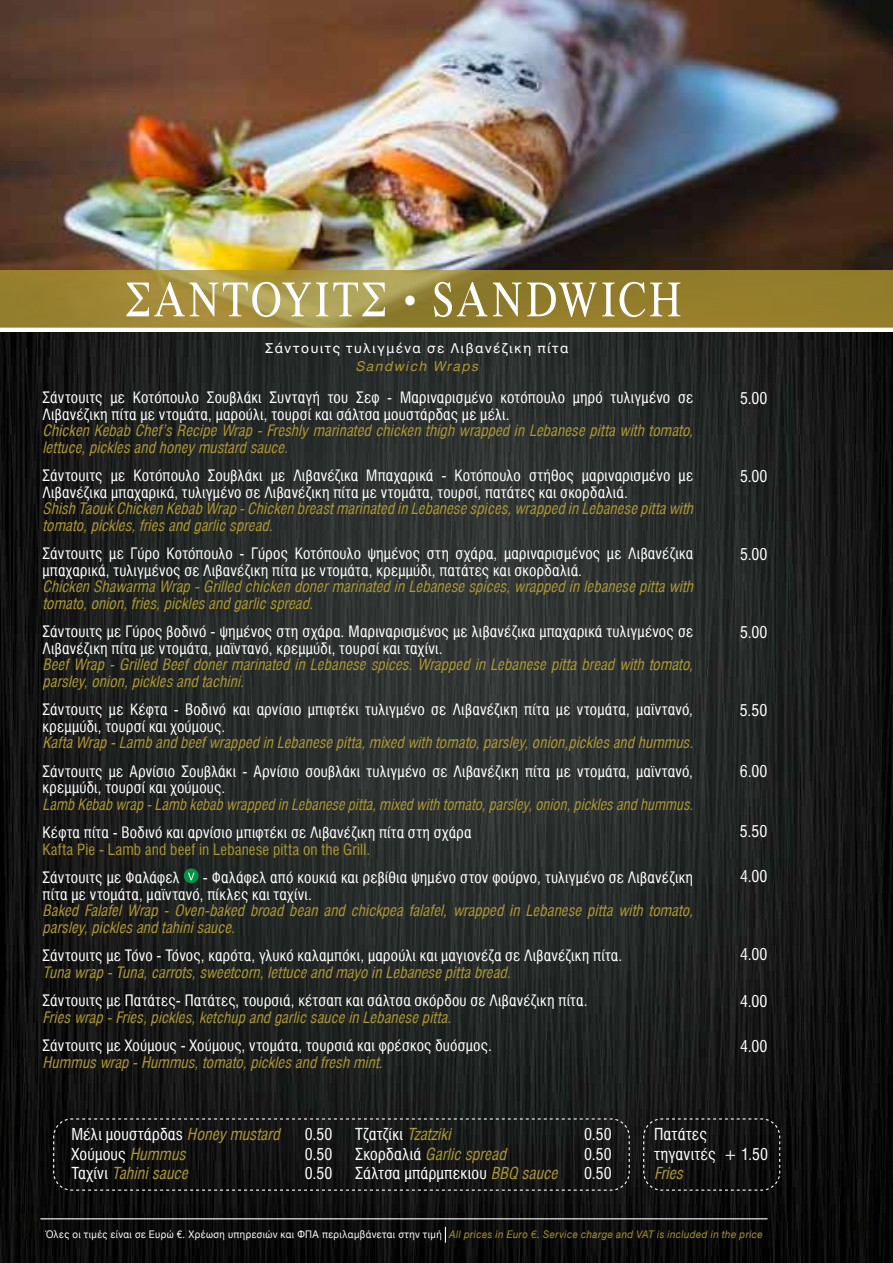
<style>
.page{position:relative;width:893px;height:1263px;background:#fff}
.page>*{position:absolute;margin:0;border:0;box-sizing:border-box;transform-origin:0 0}
.t1{font:51px "Mg Times Cond";letter-spacing:.06em;color:#fff}
.t2{font:16.5px/19.5px "Mg Helvetica Cond";letter-spacing:.01em;color:#fff}
.t3{font:italic 16.5px "Mg Helvetica Cond";letter-spacing:.005em;color:#ac9732}
.t4{font:15.75px/16.5px "Mg Helvetica Cond";letter-spacing:.015em;color:#fff}
.t5{font:italic 15.75px/16.5px "Mg Helvetica Cond";letter-spacing:.005em;color:#ac9732}
.t6{font:italic 15.75px "Mg Helvetica Cond";letter-spacing:.005em;color:#ac9732;scale:.96 1}
.t7{font:15.75px "Mg Helvetica Cond";letter-spacing:.005em;color:#ac9732}
.t8{font:13.5px "Mg Helvetica";letter-spacing:.125em;color:#fff}
.t9{font:italic 13.5px "Mg Helvetica";letter-spacing:.11em;color:#ac9732}
.t10{font:10.5px "Helvetica Neue";letter-spacing:.045em;color:#fff;scale:.92 1}
.s1{font-size:24px}
.s2{font-style:italic;color:#ac9732}
.s3{font-style:normal;color:#fff}
</style>
<div class="page">
<img style="left:0;top:332px;width:893px;height:931px">
<svg style="left:445px;top:1227px;width:1px;height:15px"></svg>
<hr style="left:40px;top:1218px;width:727px;height:1px;background:#fff">
<img style="left:0;top:0;width:893px;height:270px">
<svg style="left:0;top:270px;width:893px;height:57px;background:#9a8635"></svg>
<div style="left:184px;top:868px;width:15px;height:15px;background:#009444;border-radius:50%"></div>
<svg style="left:188px;top:873px;width:7px;height:7px"></svg>
<svg style="left:53px;top:1118px;width:577px;height:73px;background:#181818"></svg>
<svg style="left:643px;top:1118px;width:138px;height:73px;background:#161616"></svg>
<h1 class="t1" style="left:126px;top:271px;width:557px">ΣΆΝΤΟΥΙΤΣ <span class="s1">•</span> SANDWICH</h1>
<p class="t8" style="left:265px;top:340px;width:305px">Σάντουιτς τυλιγμένα σε Λιβανέζικη πίτα</p>
<p class="t9" style="left:355px;top:358px;width:124px">Sandwich Wraps</p>
<p class="t4" style="left:43px;top:389px;width:652px">Σάντουιτς με Κοτόπουλο Σουβλάκι Συνταγή του Σεφ - Μαριναρισμένο κοτόπουλο μηρό τυλιγμένο σε<br>Λιβανέζικη πίτα με ντομάτα, μαρούλι, τουρσί και σάλτσα μουστάρδας με μέλι.</p>
<p class="t5" style="left:43px;top:422px;width:652px">Chicken Kebab Chef’s Recipe Wrap - Freshly marinated chicken thigh wrapped in Lebanese pitta with tomato, lettuce, pickles and honey mustard sauce.</p>
<p class="t4" style="left:43px;top:467px;width:652px">Σάντουιτς με Κοτόπουλο Σουβλάκι με Λιβανέζικα Μπαχαρικά - Κοτόπουλο στήθος μαριναρισμένο με<br>Λιβανέζικα μπαχαρικά, τυλιγμένο σε Λιβανέζικη πίτα με ντομάτα, τουρσί, πατάτες και σκορδαλιά.</p>
<p class="t5" style="left:43px;top:500px;width:652px">Shish Taouk Chicken Kebab Wrap - Chicken breast marinated in Lebanese spices, wrapped in Lebanese pitta with tomato, pickles, fries and garlic spread.</p>
<p class="t4" style="left:43px;top:545px;width:652px">Σάντουιτς με Γύρο Κοτόπουλο - Γύρος Κοτόπουλο ψημένος στη σχάρα, μαριναρισμένος με Λιβανέζικα μπαχαρικά, τυλιγμένος σε Λιβανέζικη πίτα με ντομάτα, κρεμμύδι, πατάτες και σκορδαλιά.</p>
<p class="t5" style="left:43px;top:578px;width:652px">Chicken Shawarma Wrap - Grilled chicken doner marinated in Lebanese spices, wrapped in lebanese pitta with tomato, onion, fries, pickles and garlic spread.</p>
<p class="t4" style="left:43px;top:624px;width:652px">Σάντουιτς με Γύρος βοδινό - ψημένος στη σχάρα. Μαριναρισμένος με λιβανέζικα μπαχαρικά τυλιγμένος σε<br>Λιβανέζικη πίτα με ντομάτα, μαϊντανό, κρεμμύδι, τουρσί και ταχίνι.</p>
<p class="t5" style="left:43px;top:657px;width:652px">Beef Wrap - Grilled Beef doner marinated in Lebanese spices. Wrapped in Lebanese pitta bread with tomato, parsley, onion, pickles and tachini.</p>
<p class="t4" style="left:43px;top:702px;width:652px">Σάντουιτς με Κέφτα - Βοδινό και αρνίσιο μπιφτέκι τυλιγμένο σε Λιβανέζικη πίτα με ντομάτα, μαϊντανό, κρεμμύδι, τουρσί και χούμους.</p>
<p class="t5" style="left:43px;top:735px;width:652px">Kafta Wrap - Lamb and beef wrapped in Lebanese pitta, mixed with tomato, parsley, onion,pickles and hummus.</p>
<p class="t4" style="left:43px;top:763px;width:652px">Σάντουιτς με Αρνίσιο Σουβλάκι - Αρνίσιο σουβλάκι τυλιγμένο σε Λιβανέζικη πίτα με ντομάτα, μαϊντανό, κρεμμύδι, τουρσί και χούμους.</p>
<p class="t6" style="left:43px;top:795px;width:679px">Lamb Kebab wrap - Lamb kebab wrapped in Lebanese pitta, mixed with tomato, parsley, onion, pickles and hummus.</p>
<p class="t4" style="left:43px;top:824px;width:431px">Κέφτα πίτα - Βοδινό και αρνίσιο μπιφτέκι σε Λιβανέζικη πίτα στη σχάρα</p>
<p class="t7" style="left:43px;top:840px;width:329px">Kafta Pie - Lamb and beef in Lebanese pitta on the Grill.</p>
<p class="t4" style="left:43px;top:869px;width:139px">Σάντουιτς με Φαλάφελ</p>
<p class="t4" style="left:43px;top:869px;width:652px;text-indent:160px">- Φαλάφελ από κουκιά και ρεβίθια ψημένο στον φούρνο, τυλιγμένο σε Λιβανέζικη πίτα με ντομάτα, μαϊντανό, πίκλες και ταχίνι.</p>
<p class="t5" style="left:43px;top:902px;width:652px">Baked Falafel Wrap - Oven-baked broad bean and chickpea falafel, wrapped in Lebanese pitta with tomato, parsley, pickles and tahini sauce.</p>
<p class="t4" style="left:43px;top:947px;width:581px">Σάντουιτς με Τόνο - Τόνος, καρότα, γλυκό καλαμπόκι, μαρούλι και μαγιονέζα σε Λιβανέζικη πίτα.</p>
<p class="t5" style="left:43px;top:964px;width:470px">Tuna wrap - Tuna, carrots, sweetcorn, lettuce and mayo in Lebanese pitta bread.</p>
<p class="t4" style="left:43px;top:992px;width:546px">Σάντουιτς με Πατάτες- Πατάτες, τουρσιά, κέτσαπ και σάλτσα σκόρδου σε Λιβανέζικη πίτα.</p>
<p class="t5" style="left:43px;top:1009px;width:410px">Fries wrap - Fries, pickles, ketchup and garlic sauce in Lebanese pitta.</p>
<p class="t4" style="left:43px;top:1037px;width:451px">Σάντουιτς με Χούμους - Χούμους, ντομάτα, τουρσιά και φρέσκος δυόσμος.</p>
<p class="t5" style="left:43px;top:1054px;width:342px">Hummus wrap - Hummus, tomato, pickles and fresh mint.</p>
<p class="t2" style="left:740px;top:388px;width:29px">5.00</p>
<p class="t2" style="left:740px;top:466px;width:29px">5.00</p>
<p class="t2" style="left:740px;top:544px;width:29px">5.00</p>
<p class="t2" style="left:740px;top:622px;width:29px">5.00</p>
<p class="t2" style="left:740px;top:700px;width:29px">5.50</p>
<p class="t2" style="left:740px;top:762px;width:29px">6.00</p>
<p class="t2" style="left:740px;top:822px;width:29px">5.50</p>
<p class="t2" style="left:740px;top:867px;width:29px">4.00</p>
<p class="t2" style="left:740px;top:945px;width:29px">4.00</p>
<p class="t2" style="left:740px;top:991px;width:29px">4.00</p>
<p class="t2" style="left:740px;top:1036px;width:29px">4.00</p>
<p class="t2" style="left:71px;top:1125px;width:210px">Μέλι μουστάρδαs <span class="s2">Honey mustard</span></p>
<p class="t2" style="left:305px;top:1125px;width:29px">0.50</p>
<p class="t2" style="left:71px;top:1144px;width:116px">Χούμους <span class="s2">Hummus</span></p>
<p class="t2" style="left:305px;top:1144px;width:29px">0.50</p>
<p class="t3" style="left:71px;top:1164px;width:118px"><span class="s3">Ταχίνι</span> Tahini sauce</p>
<p class="t2" style="left:305px;top:1164px;width:29px">0.50</p>
<p class="t2" style="left:355px;top:1125px;width:97px">Τζατζίκι <span class="s2">Tzatziki</span></p>
<p class="t2" style="left:584px;top:1125px;width:29px">0.50</p>
<p class="t3" style="left:355px;top:1145px;width:152px"><span class="s3">Σκορδαλιά</span> Garlic spread</p>
<p class="t2" style="left:584px;top:1144px;width:29px">0.50</p>
<p class="t2" style="left:355px;top:1164px;width:204px">Σάλτσα μπάρμπεκιου <span class="s2">BBQ sauce</span></p>
<p class="t2" style="left:584px;top:1164px;width:29px">0.50</p>
<p class="t2" style="left:654px;top:1125px;width:115px">Πατάτες τηγανιτές + 1.50</p>
<p class="t3" style="left:654px;top:1164px;width:30px">Fries</p>
<p class="t10" style="left:45px;top:1227px;width:781px">Όλες οι τιμές είναι σε Ευρώ €. Χρέωση υπηρεσιών και ΦΠΑ περιλαμβάνεται στην τιμή <span class="s2">All prices in Euro €. Service charge and VAT is included in the price</span></p>
</div>
